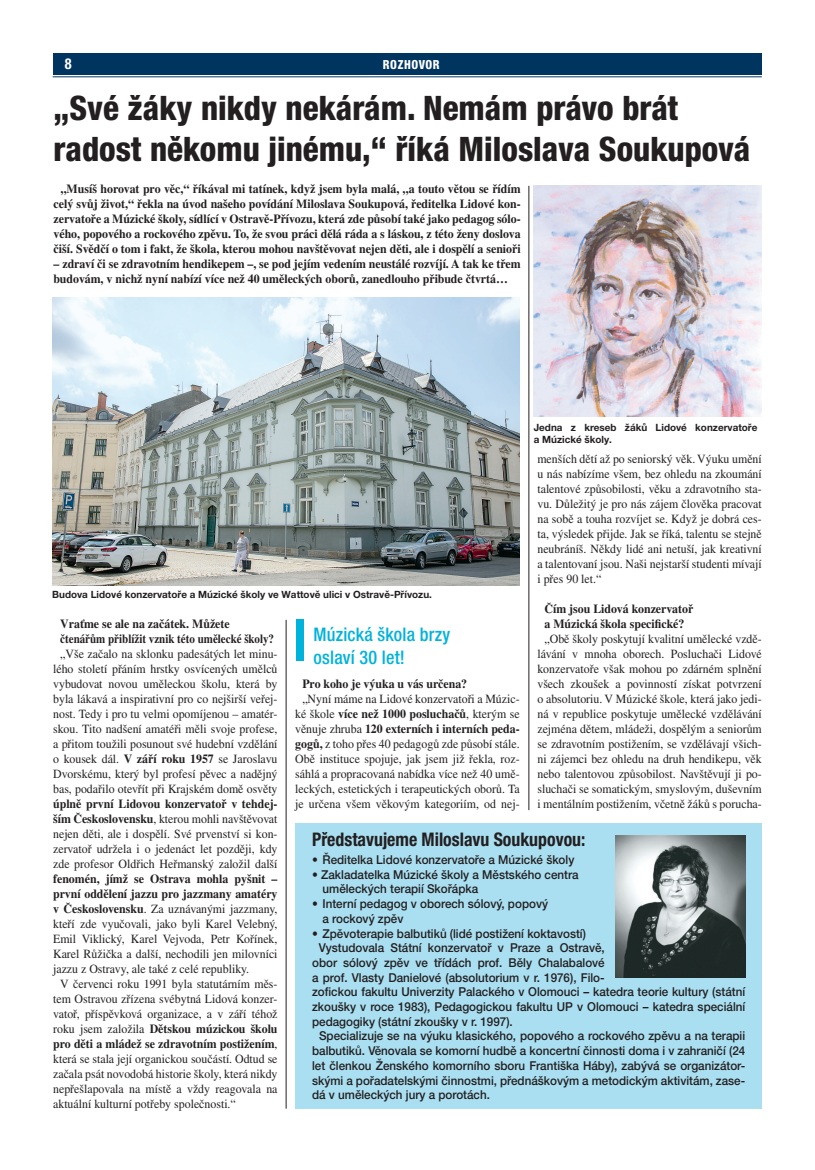
<style>
.page{position:relative;width:815px;height:1170px;background:#fff}
.page>*{position:absolute;margin:0;border:0;box-sizing:border-box;transform-origin:0 0}
.titulek{font:800 condensed 33.75px/41.2px "Helvetica Neue LT Pro";color:#231f20}
.t1{font:700 condensed 18.75px "Helvetica Neue LT Pro";color:#231f20;scale:.95 1}
.mezititulek_new{font:500 condensed 18.75px/22.5px "Helvetica Neue LT Pro";letter-spacing:.01em;color:#00b2dc}
.t2{font:700 condensed 15px "Helvetica Neue LT Pro";color:#fff;scale:.95 1}
.t3{font:12.5px/15px "Times CE";color:#231f20;text-align:justify;scale:.95 1}
.t4{font:700 12.5px/15px "Times CE";color:#231f20;text-align:center;scale:.95 1}
.t5{font:700 12.5px "Times CE";color:#231f20;scale:.88 1}
.t6{font:800 condensed 12.5px "Helvetica Neue LT Pro";letter-spacing:.05em;color:#fff;scale:.95 1}
.t7{font:500 12.25px/14.8px "Helvetica Neue LT Pro";color:#231f20;scale:.95 1}
.foto_popiska{font:700 10px/12px "Helvetica Neue LT Pro";color:#231f20}
.s1{font-weight:700}
</style>
<div class="page">
<div style="left:53px;top:53px;width:709px;height:21px;background:#003560"></div>
<hr style="left:53px;top:76px;width:709px;height:1px;background:#003560">
<hr style="left:286px;top:619px;width:1px;height:489px;background:#231f20">
<hr style="left:529px;top:186px;width:1px;height:624px;background:#231f20">
<img style="left:52px;top:298px;width:467px;height:287px">
<div style="left:296px;top:619px;width:8px;height:42px;background:#00b2dc"></div>
<img style="left:534px;top:186px;width:228px;height:230px">
<div style="left:295px;top:823px;width:466px;height:285px;background:#a9dff1"></div>
<img style="left:615px;top:835px;width:130px;height:142px">
<p class="t2" style="left:65px;top:55px;width:9px">8</p>
<p class="t6" style="left:383px;top:57px;width:61px">ROZHOVOR</p>
<p class="titulek" style="left:54px;top:87px;width:698px">„Své žáky nikdy nekárám. Nemám právo brát radost někomu jinému,“ říká Miloslava Soukupová</p>
<p class="t4" style="left:54px;top:181px;width:493px">„Musíš horovat pro věc,“ říkával mi tatínek, když jsem byla malá, „a touto větou se řídím celý svůj život,“ řekla na úvod našeho povídání Miloslava Soukupová, ředitelka Lidové kon&shy;zervatoře a Múzické školy, sídlící v Ostravě-Přívozu, která zde působí také jako pedagog sólo&shy;vého, popového a rockového zpěvu. To, že svou práci dělá ráda a s láskou, z této ženy doslova čiší. Svědčí o tom i fakt, že škola, kterou mohou navštěvovat nejen děti, ale i dospělí a senioři</p>
<p class="t4" style="left:54px;top:256px;width:493px;text-align:left">– zdraví či se zdravotním hendikepem –, se pod jejím vedením neustálé rozvíjí. A tak ke třem budovám, v nichž nyní nabízí více než 40 uměleckých oborů, zanedlouho přibude čtvrtá…</p>
<p class="foto_popiska" style="left:534px;top:421px;width:225px">Jedna z kreseb žáků Lidové konzervatoře a Múzické školy.</p>
<p class="t3" style="left:537px;top:451px;width:238px">menších dětí až po seniorský věk. Výuku umění u nás nabízíme všem, bez ohledu na zkoumání talentové způsobilosti, věku a zdravotního sta&shy;vu. Důležitý je pro nás zájem člověka pracovat na sobě a touha rozvíjet se. Když je dobrá ces&shy;ta, výsledek přijde. Jak se říká, talentu se stejně neubráníš. Někdy lidé ani netuší, jak kreativní a talentovaní jsou. Naši nejstarší studenti mívají i přes 90 let.“</p>
<p class="t4" style="left:544px;top:601px;width:158px">Čím jsou Lidová konzervatoř</p>
<p class="t4" style="left:544px;top:616px;width:149px">a Múzická škola specifické?</p>
<p class="t3" style="left:537px;top:631px;width:238px;text-align:center">„Obě školy poskytují kvalitní umělecké vzdě&shy;lávání v mnoha oborech. Posluchači Lidové konzervatoře však mohou po zdárném splnění všech zkoušek a povinností získat potvrzení o absolutoriu. V Múzické škole, která jako jedi&shy;ná v republice poskytuje umělecké vzdělávání zejména dětem, mládeži, dospělým a seniorům se zdravotním postižením, se vzdělávají všich&shy;ni zájemci bez ohledu na druh hendikepu, věk nebo talentovou způsobilost. Navštěvují ji po&shy;sluchači se somatickým, smyslovým, duševním i mentálním postižením, včetně žáků s porucha-</p>
<p class="foto_popiska" style="left:52px;top:588px;width:381px">Budova Lidové konzervatoře a Múzické školy ve Wattově ulici v Ostravě-Přívozu.</p>
<p class="t4" style="left:60px;top:616px;width:180px">Vraťme se ale na začátek. Můžete</p>
<p class="t5" style="left:60px;top:631px;width:245px">čtenářům přiblížit vznik této umělecké školy?</p>
<p class="t3" style="left:53px;top:646px;width:238px;text-indent:7px">„Vše začalo na sklonku padesátých let minu&shy;lého století přáním hrstky osvícených umělců vybudovat novou uměleckou školu, která by byla lákavá a inspirativní pro co nejširší veřej&shy;nost. Tedy i pro tu velmi opomíjenou – amatér&shy;skou. Tito nadšení amatéři měli svoje profese, a přitom toužili posunout své hudební vzdělání o kousek dál. <span class="s1">V září roku 1957</span> se Jaroslavu Dvorskému, který byl profesí pěvec a nadějný bas, podařilo otevřít při Krajském domě osvěty <span class="s1">úplně první Lidovou konzervatoř v tehdej&shy;ším Československu</span>, kterou mohli navštěvovat nejen děti, ale i dospělí. Své prvenství si kon&shy;zervatoř udržela i o jedenáct let později, kdy zde profesor Oldřich Heřmanský založil další <span class="s1">fenomén, jímž se Ostrava mohla pyšnit – první oddělení jazzu pro jazzmany amatéry v Československu</span>. Za uznávanými jazzmany, kteří zde vyučovali, jako byli Karel Velebný, Emil Viklický, Karel Vejvoda, Petr Kořínek, Karel Růžička a další, nechodili jen milovníci jazzu z Ostravy, ale také z celé republiky.</p>
<p class="t3" style="left:53px;top:976px;width:238px;text-indent:7px">V červenci roku 1991 byla statutárním měs&shy;tem Ostravou zřízena svébytná Lidová konzer&shy;vatoř, příspěvková organizace, a v září téhož roku jsem založila <span class="s1">Dětskou múzickou školu pro děti a mládež se zdravotním postižením</span>, která se stala její organickou součástí. Odtud se začala psát novodobá historie školy, která nikdy nepřešlapovala na místě a vždy reagovala na aktuální kulturní potřeby společnosti.“</p>
<p class="mezititulek_new" style="left:314px;top:623px;width:138px">Múzická škola brzy oslaví 30 let!</p>
<p class="t4" style="left:302px;top:676px;width:175px">Pro koho je výuka u vás určena?</p>
<p class="t3" style="left:295px;top:691px;width:238px;text-align:center">„Nyní máme na Lidové konzervatoři a Múzic&shy;ké škole <span class="s1">více než 1000 posluchačů</span>, kterým se věnuje zhruba <span class="s1">120 externích i interních peda&shy;gogů,</span> z toho přes 40 pedagogů zde působí stále.<br>Obě instituce spojuje, jak jsem již řekla, roz&shy;sáhlá a propracovaná nabídka více než 40 umě&shy;leckých, estetických i terapeutických oborů. Ta je určena všem věkovým kategoriím, od nej-</p>
<p class="t1" style="left:312px;top:827px;width:289px">Představujeme Miloslavu Soukupovou:</p>
<p class="t7" style="left:312px;top:852px;width:278px">• Ředitelka Lidové konzervatoře a Múzické školy</p>
<p class="t7" style="left:323px;top:866px;width:271px;text-indent:-10px">• Zakladatelka Múzické školy a Městského centra uměleckých terapií Skořápka</p>
<p class="t7" style="left:323px;top:896px;width:239px;text-indent:-10px">• Interní pedagog v oborech sólový, popový a rockový zpěv</p>
<p class="t7" style="left:312px;top:925px;width:290px">• Zpěvoterapie balbutiků (lidé postižení koktavostí)</p>
<p class="t7" style="left:312px;top:940px;width:457px;text-indent:7px">Vystudovala Státní konzervatoř v Praze a Ostravě,<br>obor sólový zpěv ve třídách prof. Běly Chalabalové<br>a prof. Vlasty Danielové (absolutorium v r. 1976), Filo-<br>zofickou fakultu Univerzity Palackého v Olomouci – katedra teorie kultury (státní zkoušky v roce 1983), Pedagogickou fakultu UP v Olomouci – katedra speciální pedagogiky (státní zkoušky v r. 1997).</p>
<p class="t7" style="left:312px;top:1028px;width:457px;text-align:justify;text-indent:7px">Specializuje se na výuku klasického, popového a rockového zpěvu a na terapii balbutiků. Věnovala se komorní hudbě a koncertní činnosti doma i v zahraničí (24 let členkou Ženského komorního sboru Františka Háby), zabývá se organizátor&shy;skými a pořadatelskými činnostmi, přednáškovým a metodickým aktivitám, zase&shy;dá v uměleckých jury a porotách.</p>
</div>
